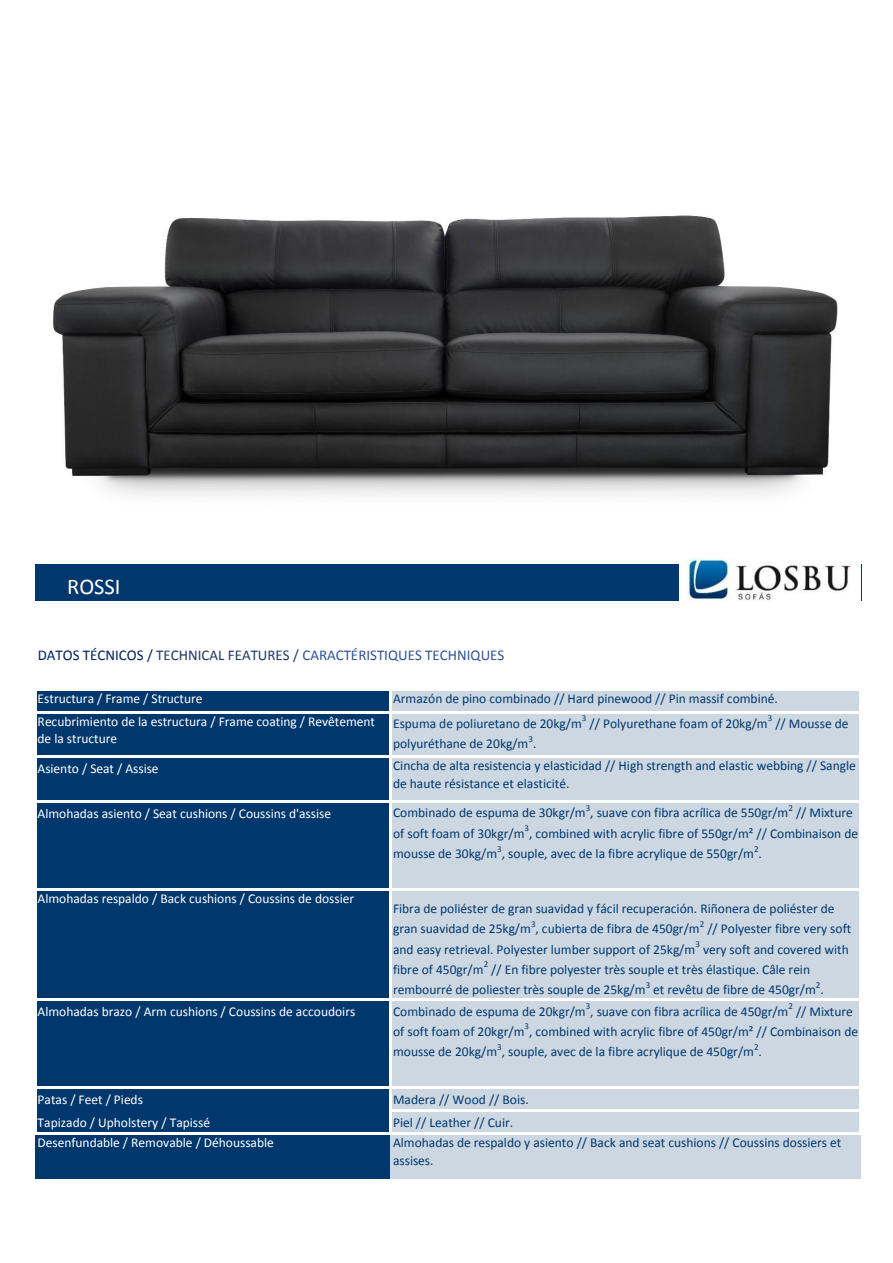
<style>
.page{position:relative;width:893px;height:1263px;background:#fff}
.page>*{position:absolute;margin:0;border:0;box-sizing:border-box;transform-origin:0 0}
.t1{font:22.5px "Calibri";color:#fff}
.t2{font:15px "Calibri";color:#305496}
.t3{font:13.5px/20.4px "Calibri";color:#00386e}
.t4{font:13.5px/17.9px "Calibri";letter-spacing:-.005em;color:#fff}
.t5{font:9px "Calibri";color:#00386e}
.s1{color:#002060}
.s2{color:#203764}
</style>
<div class="page">
<div style="left:36px;top:564px;width:825px;height:37px;background:#00386e"></div>
<div style="left:36px;top:689px;width:355px;height:489px;background:#00386e"></div>
<div style="left:390px;top:689px;width:471px;height:489px;background:#ccd7e2"></div>
<hr style="left:34px;top:688px;width:3px;height:447px;background:#fff">
<hr style="left:389px;top:690px;width:3px;height:445px;background:#fff">
<hr style="left:859px;top:690px;width:3px;height:445px;background:#fff">
<hr style="left:37px;top:688px;width:825px;height:2px;background:#fff">
<hr style="left:37px;top:710px;width:825px;height:3px;background:#fff">
<hr style="left:37px;top:755px;width:825px;height:3px;background:#fff">
<hr style="left:37px;top:800px;width:825px;height:3px;background:#fff">
<hr style="left:37px;top:888px;width:825px;height:3px;background:#fff">
<hr style="left:37px;top:998px;width:825px;height:3px;background:#fff">
<hr style="left:37px;top:1086px;width:825px;height:3px;background:#fff">
<hr style="left:392px;top:1109px;width:470px;height:3px;background:#fff">
<hr style="left:37px;top:1132px;width:825px;height:3px;background:#fff">
<img style="left:679px;top:558px;width:181px;height:43px">
<img style="left:52px;top:215px;width:786px;height:281px">
<p class="t1" style="left:67px;top:577px;width:55px">ROSSI</p>
<p class="t2" style="left:38px;top:649px;width:468px"><span class="s1">DATOS TÉCNICOS /</span> <span class="s2">TECHNICAL FEATURES /</span> CARACTÉRISTIQUES TECHNIQUES</p>
<p class="t4" style="left:38px;top:690px;width:166px">Estructura / Frame / Structure</p>
<p class="t4" style="left:38px;top:713px;width:339px">Recubrimiento de la estructura / Frame coating / Revêtement de la structure</p>
<p class="t4" style="left:38px;top:761px;width:123px">Asiento / Seat / Assise</p>
<p class="t4" style="left:38px;top:805px;width:295px">Almohadas asiento / Seat cushions / Coussins d'assise</p>
<p class="t4" style="left:38px;top:891px;width:318px">Almohadas respaldo / Back cushions / Coussins de dossier</p>
<p class="t4" style="left:38px;top:1003px;width:319px">Almohadas brazo / Arm cushions / Coussins de accoudoirs</p>
<p class="t3" style="left:393px;top:689px;width:386px">Armazón de pino combinado // Hard pinewood // Pin massif combiné.</p>
<p class="t3" style="left:393px;top:714px;width:190px">Espuma de poliuretano de 20kg/m</p>
<p class="t5" style="left:582px;top:714px;width:6px">3</p>
<p class="t3" style="left:589px;top:714px;width:180px">// Polyurethane foam of 20kg/m</p>
<p class="t5" style="left:768px;top:714px;width:6px">3</p>
<p class="t3" style="left:775px;top:714px;width:75px">// Mousse de</p>
<p class="t3" style="left:393px;top:735px;width:145px">polyuréthane de 20kg/m .</p>
<p class="t5" style="left:528px;top:735px;width:6px">3</p>
<p class="t3" style="left:393px;top:758px;width:464px;line-height:17.9px">Cincha de alta resistencia y elasticidad // High strength and elastic webbing // Sangle de haute résistance et elasticité.</p>
<p class="t3" style="left:393px;top:804px;width:397px">Combinado de espuma de 30kgr/m , suave con fibra acrílica de 550gr/m</p>
<p class="t5" style="left:586px;top:804px;width:6px">3</p>
<p class="t5" style="left:788px;top:804px;width:6px">2</p>
<p class="t3" style="left:393px;top:804px;width:466px;text-indent:403px">// Mixture of soft foam of 30kgr/m , combined with acrylic fibre of 550gr/m² // Combinaison de</p>
<p class="t5" style="left:524px;top:824px;width:6px">3</p>
<p class="t3" style="left:393px;top:844px;width:370px">mousse de 30kg/m , souple, avec de la fibre acrylique de 550gr/m .</p>
<p class="t5" style="left:497px;top:844px;width:6px">3</p>
<p class="t5" style="left:754px;top:844px;width:6px">2</p>
<p class="t3" style="left:393px;top:899px;width:443px">Fibra de poliéster de gran suavidad y fácil recuperación. Riñonera de poliéster de gran suavidad de 25kg/m , cubierta de fibra de 450gr/m</p>
<p class="t5" style="left:531px;top:920px;width:6px">3</p>
<p class="t5" style="left:700px;top:920px;width:6px">2</p>
<p class="t3" style="left:707px;top:919px;width:145px">// Polyester fibre very soft</p>
<p class="t3" style="left:393px;top:940px;width:304px">and easy retrieval. Polyester lumber support of 25kg/m</p>
<p class="t5" style="left:695px;top:940px;width:6px">3</p>
<p class="t3" style="left:703px;top:940px;width:147px">very soft and covered with</p>
<p class="t3" style="left:393px;top:960px;width:92px">fibre of 450gr/m</p>
<p class="t5" style="left:484px;top:960px;width:6px">2</p>
<p class="t3" style="left:393px;top:960px;width:418px;text-indent:98px">// En fibre polyester très souple et très élastique. Câle rein rembourré de poliester très souple de 25kg/m</p>
<p class="t5" style="left:646px;top:981px;width:6px">3</p>
<p class="t3" style="left:653px;top:980px;width:172px">et revêtu de fibre de 450gr/m .</p>
<p class="t5" style="left:816px;top:981px;width:6px">2</p>
<p class="t5" style="left:586px;top:1002px;width:6px">3</p>
<p class="t5" style="left:788px;top:1002px;width:6px">2</p>
<p class="t3" style="left:393px;top:1002px;width:466px;text-indent:403px">// Mixture of soft foam of 20kgr/m , combined with acrylic fibre of 450gr/m² // Combinaison de</p>
<p class="t3" style="left:393px;top:1002px;width:397px">Combinado de espuma de 20kgr/m , suave con fibra acrílica de 450gr/m</p>
<p class="t5" style="left:524px;top:1022px;width:6px">3</p>
<p class="t3" style="left:393px;top:1042px;width:370px">mousse de 20kg/m , souple, avec de la fibre acrylique de 450gr/m .</p>
<p class="t5" style="left:497px;top:1043px;width:6px">3</p>
<p class="t5" style="left:754px;top:1043px;width:6px">2</p>
<p class="t4" style="left:38px;top:1091px;width:107px">Patas / Feet / Pieds</p>
<p class="t3" style="left:393px;top:1090px;width:137px">Madera // Wood // Bois.</p>
<p class="t4" style="left:38px;top:1114px;width:174px">Tapizado / Upholstery / Tapissé</p>
<p class="t3" style="left:393px;top:1113px;width:122px">Piel // Leather // Cuir.</p>
<p class="t4" style="left:38px;top:1134px;width:238px">Desenfundable / Removable / Déhoussable</p>
<p class="t3" style="left:393px;top:1134px;width:450px;line-height:17.9px">Almohadas de respaldo y asiento // Back and seat cushions // Coussins dossiers et assises.</p>
</div>
